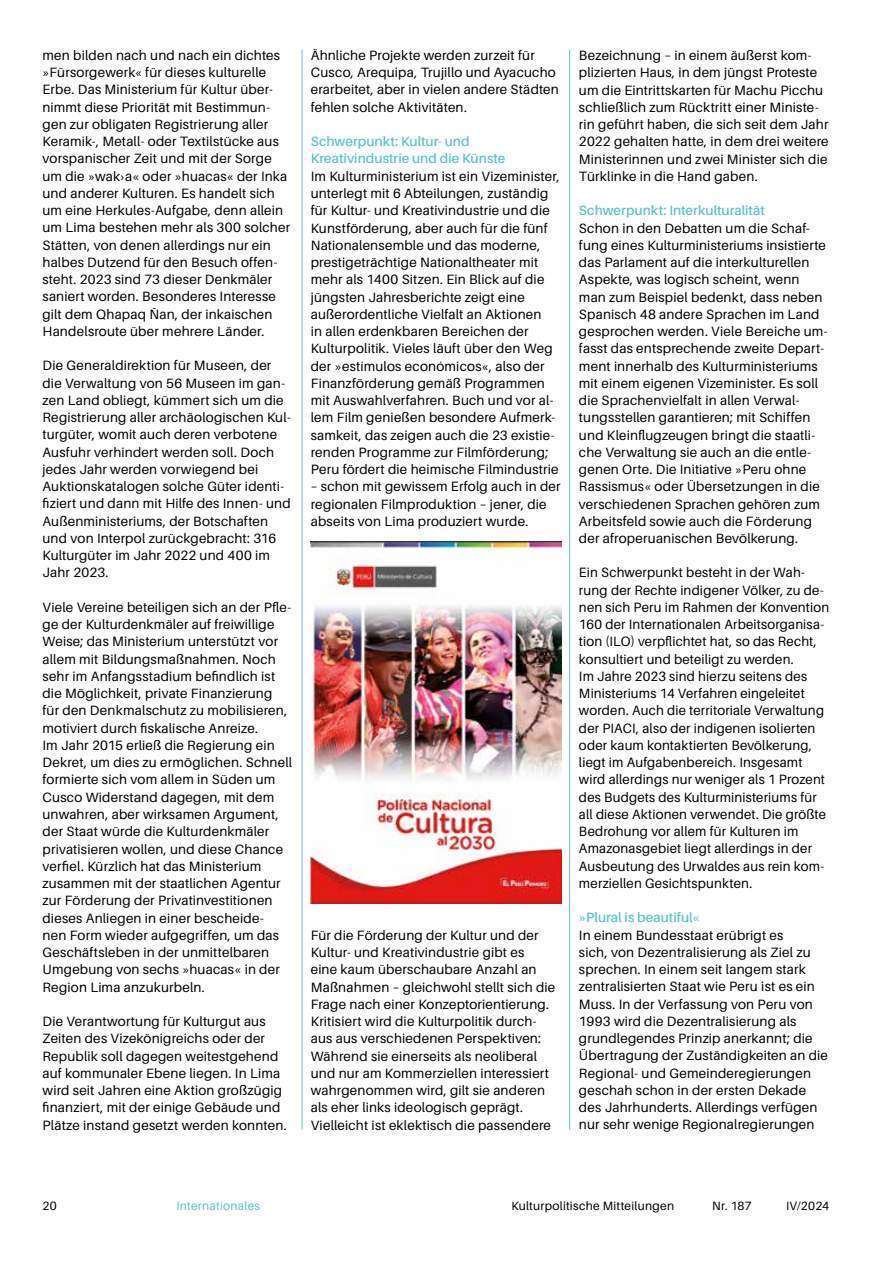
<style>
.page{position:relative;width:893px;height:1263px;background:#fff}
.page>*{position:absolute;margin:0;border:0;box-sizing:border-box;transform-origin:0 0}
.t1{font:13.5px/17.2px "Aileron";letter-spacing:.015em;color:#000}
.t2{font:600 13.5px/17.2px "Aileron";color:#60c2cc}
.t3{font:12px "Aileron";letter-spacing:.02em;color:#000}
.t4{font:12px "Aileron";letter-spacing:.025em;color:#60c2cc}
</style>
<div class="page">
<hr style="left:302px;top:50px;width:1px;height:1079px;background:#60c2cc">
<hr style="left:569px;top:50px;width:1px;height:1079px;background:#60c2cc">
<img style="left:310px;top:542px;width:251px;height:361px">
<p class="t1" style="left:43px;top:47px;width:249px">men bilden nach und nach ein dichtes »Fürsorgewerk« für dieses kulturelle Erbe. Das Ministerium für Kultur über&shy;nimmt diese Priorität mit Bestimmun&shy;gen zur obligaten Registrierung aller Keramik-, Metall- oder Textilstücke aus vorspanischer Zeit und mit der Sorge um die »wak›a« oder »huacas« der Inka und anderer Kulturen. Es handelt sich um eine Herkules-Aufgabe, denn allein um Lima bestehen mehr als 300 solcher Stätten, von denen allerdings nur ein halbes Dutzend für den Besuch offen&shy;steht. 2023 sind 73 dieser Denkmäler saniert worden. Besonderes Interesse gilt dem Qhapaq Ñan, der inkaischen Handelsroute über mehrere Länder.</p>
<p class="t1" style="left:43px;top:357px;width:250px">Die Generaldirektion für Museen, der die Verwaltung von 56 Museen im gan&shy;zen Land obliegt, kümmert sich um die Registrierung aller archäologischen Kul&shy;turgüter, womit auch deren verbotene Ausfuhr verhindert werden soll. Doch jedes Jahr werden vorwiegend bei Auktionskatalogen solche Güter identi&shy;fiziert und dann mit Hilfe des Innen- und Außenministeriums, der Botschaften und von Interpol zurückgebracht: 316<br>Kulturgüter im Jahr 2022 und 400 im Jahr 2023.</p>
<p class="t1" style="left:43px;top:599px;width:251px">Viele Vereine beteiligen sich an der Pfle&shy;ge der Kulturdenkmäler auf freiwillige Weise; das Ministerium unterstützt vor allem mit Bildungsmaßnahmen. Noch sehr im Anfangsstadium befindlich ist die Möglichkeit, private Finanzierung für den Denkmalschutz zu mobilisieren, motiviert durch fiskalische Anreize.<br>Im Jahr 2015 erließ die Regierung ein Dekret, um dies zu ermöglichen. Schnell formierte sich vom allem in Süden um Cusco Widerstand dagegen, mit dem unwahren, aber wirksamen Argument, der Staat würde die Kulturdenkmäler privatisieren wollen, und diese Chance verfiel. Kürzlich hat das Ministerium zusammen mit der staatlichen Agentur zur Förderung der Privatinvestitionen dieses Anliegen in einer bescheide-<br>nen Form wieder aufgegriffen, um das Geschäftsleben in der unmittelbaren Umgebung von sechs »huacas« in der Region Lima anzukurbeln.</p>
<p class="t1" style="left:43px;top:1013px;width:246px">Die Verantwortung für Kulturgut aus Zeiten des Vizekönigreichs oder der Republik soll dagegen weitestgehend auf kommunaler Ebene liegen. In Lima wird seit Jahren eine Aktion großzügig finanziert, mit der einige Gebäude und Plätze instand gesetzt werden konnten.</p>
<p class="t1" style="left:311px;top:47px;width:250px">Ähnliche Projekte werden zurzeit für Cusco, Arequipa, Trujillo und Ayacucho erarbeitet, aber in vielen andere Städten fehlen solche Aktivitäten.</p>
<p class="t2" style="left:311px;top:133px;width:196px">Schwerpunkt: Kultur- und<br>Kreativindustrie und die Künste</p>
<p class="t1" style="left:311px;top:168px;width:250px">Im Kulturministerium ist ein Vizeminister, unterlegt mit 6 Abteilungen, zuständig für Kultur- und Kreativindustrie und die Kunstförderung, aber auch für die fünf Nationalensemble und das moderne, prestigeträchtige Nationaltheater mit mehr als 1400 Sitzen. Ein Blick auf die jüngsten Jahresberichte zeigt eine außerordentliche Vielfalt an Aktionen<br>in allen erdenkbaren Bereichen der Kulturpolitik. Vieles läuft über den Weg der »estímulos económicos«, also der Finanzförderung gemäß Programmen mit Auswahlverfahren. Buch und vor al&shy;lem Film genießen besondere Aufmerk&shy;samkeit, das zeigen auch die 23 existie&shy;renden Programme zur Filmförderung; Peru fördert die heimische Filmindustrie</p>
<p class="t1" style="left:311px;top:478px;width:251px">– schon mit gewissem Erfolg auch in der regionalen Filmproduktion – jener, die abseits von Lima produziert wurde.</p>
<p class="t1" style="left:311px;top:927px;width:246px">Für die Förderung der Kultur und der Kultur- und Kreativindustrie gibt es<br>eine kaum überschaubare Anzahl an Maßnahmen – gleichwohl stellt sich die Frage nach einer Konzeptorientierung.<br>Kritisiert wird die Kulturpolitik durch&shy;aus aus verschiedenen Perspektiven:<br>Während sie einerseits als neoliberal und nur am Kommerziellen interessiert wahrgenommen wird, gilt sie anderen als eher links ideologisch geprägt.<br>Vielleicht ist eklektisch die passendere</p>
<p class="t1" style="left:579px;top:47px;width:251px">Bezeichnung – in einem äußerst kom&shy;plizierten Haus, in dem jüngst Proteste um die Eintrittskarten für Machu Picchu schließlich zum Rücktritt einer Ministe&shy;rin geführt haben, die sich seit dem Jahr 2022 gehalten hatte, in dem drei weitere Ministerinnen und zwei Minister sich die Türklinke in die Hand gaben.</p>
<p class="t2" style="left:579px;top:202px;width:187px">Schwerpunkt: Interkulturalität</p>
<p class="t1" style="left:579px;top:219px;width:250px">Schon in den Debatten um die Schaf&shy;fung eines Kulturministeriums insistierte das Parlament auf die interkulturellen Aspekte, was logisch scheint, wenn man zum Beispiel bedenkt, dass neben Spanisch 48 andere Sprachen im Land gesprochen werden. Viele Bereiche um&shy;fasst das entsprechende zweite Depart&shy;ment innerhalb des Kulturministeriums mit einem eigenen Vizeminister. Es soll die Sprachenvielfalt in allen Verwal&shy;tungsstellen garantieren; mit Schiffen und Kleinflugzeugen bringt die staatli&shy;che Verwaltung sie auch an die entle&shy;genen Orte. Die Initiative »Peru ohne Rassismus« oder Übersetzungen in die verschiedenen Sprachen gehören zum Arbeitsfeld sowie auch die Förderung der afroperuanischen Bevölkerung.</p>
<p class="t1" style="left:579px;top:564px;width:252px">Ein Schwerpunkt besteht in der Wah&shy;rung der Rechte indigener Völker, zu de&shy;nen sich Peru im Rahmen der Konvention 160 der Internationalen Arbeitsorganisa&shy;tion (ILO) verpflichtet hat, so das Recht, konsultiert und beteiligt zu werden.<br>Im Jahre 2023 sind hierzu seitens des Ministeriums 14 Verfahren eingeleitet worden. Auch die territoriale Verwaltung der PIACI, also der indigenen isolierten oder kaum kontaktierten Bevölkerung, liegt im Aufgabenbereich. Insgesamt wird allerdings nur weniger als 1 Prozent des Budgets des Kulturministeriums für all diese Aktionen verwendet. Die größte Bedrohung vor allem für Kulturen im Amazonasgebiet liegt allerdings in der Ausbeutung des Urwaldes aus rein kom&shy;merziellen Gesichtspunkten.</p>
<p class="t2" style="left:579px;top:909px;width:122px">»Plural is beautiful«</p>
<p class="t1" style="left:579px;top:926px;width:251px">In einem Bundesstaat erübrigt es<br>sich, von Dezentralisierung als Ziel zu sprechen. In einem seit langem stark zentralisierten Staat wie Peru ist es ein Muss. In der Verfassung von Peru von 1993 wird die Dezentralisierung als grundlegendes Prinzip anerkannt; die Übertragung der Zuständigkeiten an die Regional- und Gemeinderegierungen geschah schon in der ersten Dekade des Jahrhunderts. Allerdings verfügen nur sehr wenige Regionalregierungen</p>
<p class="t3" style="left:43px;top:1199px;width:16px">20</p>
<p class="t4" style="left:176px;top:1199px;width:85px">Internationales</p>
<p class="t3" style="left:511px;top:1199px;width:164px">Kulturpolitische Mitteilungen</p>
<p class="t3" style="left:712px;top:1199px;width:41px">Nr. 187</p>
<p class="t3" style="left:786px;top:1199px;width:45px">IV/2024</p>
</div>
